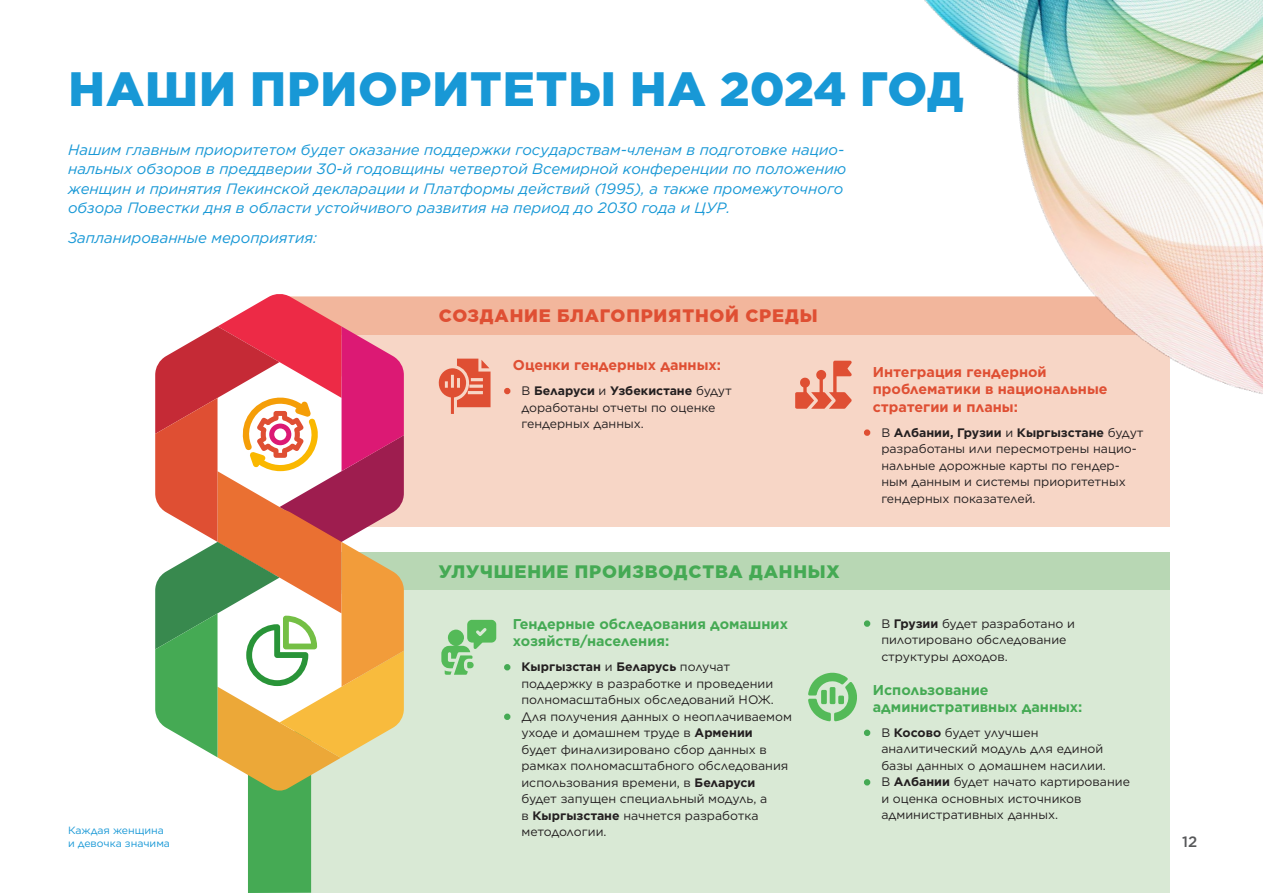
<style>
.page{position:relative;width:1263px;height:893px;background:#fff}
.page>*{position:absolute;margin:0;border:0;box-sizing:border-box;transform-origin:0 0}
.t1{font:900 48px "Gotham Pro";letter-spacing:.02em;color:#1898d6}
.t2{font:900 18px "Gotham Pro";letter-spacing:.045em;color:#45aa54}
.t3{font:900 18px "Gotham Pro";letter-spacing:.045em;color:#df4f33}
.t4{font:italic 15px/19.5px "Gotham Pro";color:#1898d6}
.t5{font:500 15px "Gotham";color:#57585a}
.t6{font:700 14.25px/17.1px "Gotham";color:#45aa54}
.t7{font:700 14.25px/17.1px "Gotham";color:#df4f33}
.t8{font:12.3px/16.5px "Gotham";color:#231f20}
.t9{font:10.5px/13.5px "Gotham";color:#1898d6}
.s1{font-weight:700;font-size:11.25px;color:#df4f33}
.s2{font-weight:700}
.s3{font-weight:700;font-size:11.25px;color:#45aa54}
</style>
<div class="page">
<div style="left:280px;top:297px;width:889px;height:230px;background:#f7d6c6"></div>
<div style="left:311px;top:552px;width:859px;height:341px;background:#d9e9d5"></div>
<div style="left:290px;top:297px;width:879px;height:37px;background:#f2b69c"></div>
<svg style="left:438px;top:359px;width:52px;height:55px"></svg>
<div style="left:303px;top:552px;width:866px;height:37px;background:#b8d7b4"></div>
<svg style="left:441px;top:620px;width:55px;height:55px"></svg>
<svg style="left:808px;top:673px;width:49px;height:48px"></svg>
<svg style="left:155px;top:294px;width:249px;height:599px"></svg>
<img style="left:843px;top:0;width:420px;height:414px">
<svg style="left:795px;top:361px;width:57px;height:48px"></svg>
<h1 class="t1" style="left:69px;top:62px;width:897px">НАШИ ПРИОРИТЕТЫ НА 2024 ГОД</h1>
<p class="t4" style="left:68px;top:140px;width:780px">Нашим главным приоритетом будет оказание поддержки государствам-членам в подготовке нацио&shy;нальных обзоров в преддверии 30-й годовщины четвертой Всемирной конференции по положению женщин и принятия Пекинской декларации и Платформы действий (1995), а также промежуточного обзора Повестки дня в области устойчивого развития на период до 2030 года и ЦУР.</p>
<p class="t4" style="left:68px;top:228px;width:250px">Запланированные мероприятия:</p>
<p class="t9" style="left:68px;top:823px;width:104px">Каждая женщина и девочка значима</p>
<h2 class="t3" style="left:439px;top:306px;width:380px">СОЗДАНИЕ БЛАГОПРИЯТНОЙ СРЕДЫ</h2>
<p class="t7" style="left:513px;top:356px;width:210px">Оценки гендерных данных:</p>
<p class="t8" style="left:521px;top:382px;width:212px;text-indent:-17px"><span class="s1">•</span> В <span class="s2">Беларуси</span> и <span class="s2">Узбекистане</span> будут доработаны отчеты по оценке гендерных данных.</p>
<h2 class="t2" style="left:439px;top:562px;width:402px">УЛУЧШЕНИЕ ПРОИЗВОДСТВА ДАННЫХ</h2>
<p class="t6" style="left:513px;top:615px;width:277px">Гендерные обследования домашних хозяйств/населения:</p>
<p class="t8" style="left:521px;top:658px;width:254px;text-indent:-17px"><span class="s3">•</span> <span class="s2">Кыргызстан</span> и <span class="s2">Беларусь</span> получат поддержку в разработке и проведении полномасштабных обследований НОЖ.</p>
<p class="t8" style="left:521px;top:708px;width:272px;text-indent:-17px"><span class="s3">•</span> Для получения данных о неоплачиваемом уходе и домашнем труде в <span class="s2">Армении<br></span>будет финализировано сбор данных в рамках полномасштабного обследования использования времени, в <span class="s2">Беларуси </span>будет запущен специальный модуль, а<br>в <span class="s2">Кыргызстане</span> начнется разработка методологии.</p>
<p class="t7" style="left:873px;top:364px;width:236px">Интеграция гендерной проблематики в национальные стратегии и планы:</p>
<p class="t8" style="left:881px;top:424px;width:264px;text-indent:-17px"><span class="s1">•</span> В <span class="s2">Албании, Грузии</span> и <span class="s2">Кыргызстане</span> будут разработаны или пересмотрены нацио&shy;нальные дорожные карты по гендер&shy;ным данным и системы приоритетных гендерных показателей.</p>
<p class="t8" style="left:881px;top:615px;width:195px;text-indent:-17px"><span class="s3">•</span> В <span class="s2">Грузии</span> будет разработано и пилотировано обследование структуры доходов.</p>
<p class="t6" style="left:873px;top:681px;width:211px">Использование административных данных:</p>
<p class="t8" style="left:881px;top:724px;width:226px;text-indent:-17px"><span class="s3">•</span> В <span class="s2">Косово</span> будет улучшен аналитический модуль для единой базы данных о домашнем насилии.</p>
<p class="t8" style="left:881px;top:773px;width:250px;text-indent:-17px"><span class="s3">•</span> В <span class="s2">Албании</span> будет начато картирование и оценка основных источников административных данных.</p>
<p class="t5" style="left:1182px;top:832px;width:17px">12</p>
</div>
